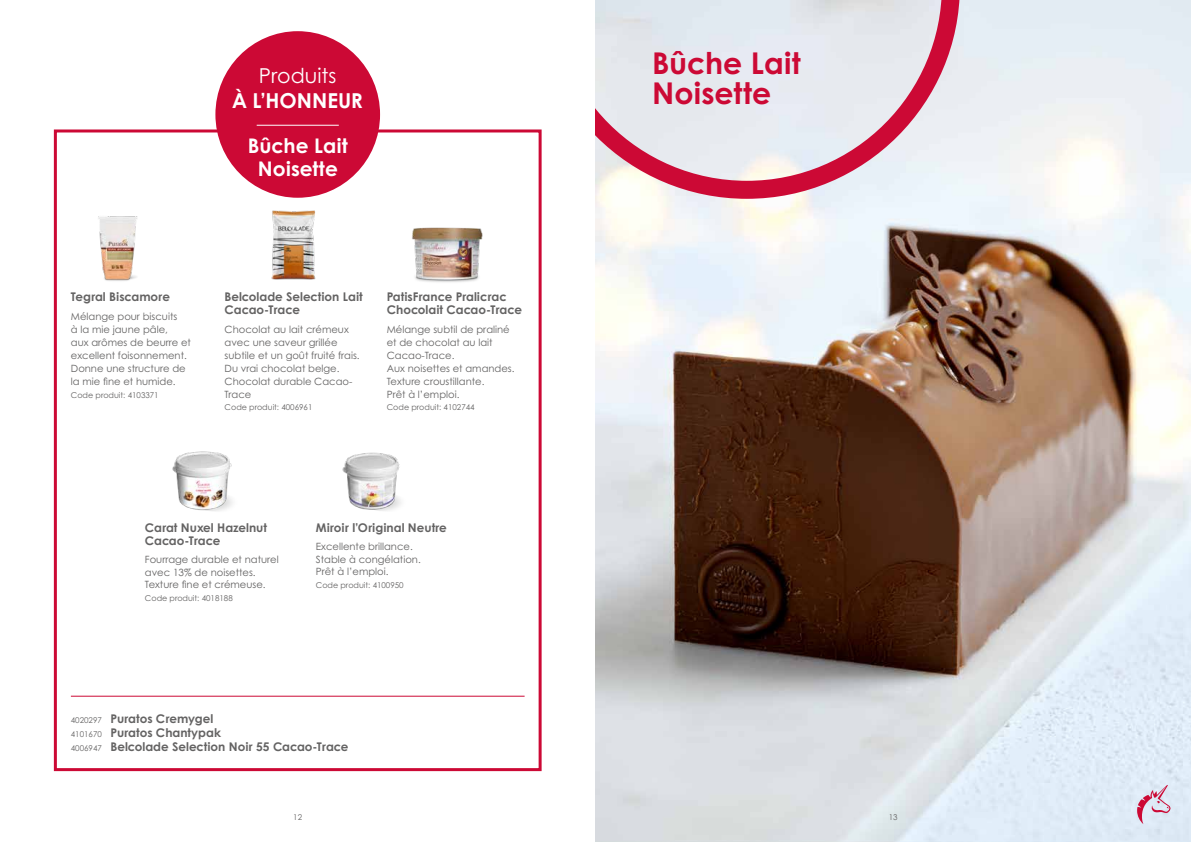
<style>
.page{position:relative;width:1191px;height:842px;background:#fff}
.page>*{position:absolute;margin:0;border:0;box-sizing:border-box;transform-origin:0 0}
.t1{font:700 30px/30px "Century Gothic";color:#cc0935}
.t2{font:700 20.6px "Century Gothic";color:#fff}
.t3{font:20.6px "Century Gothic Pro";color:#fff}
.t4{font:700 20.2px/23.2px "Century Gothic";color:#fff;text-align:center}
.t5{font:700 12px/13px "Century Gothic";color:#646363}
.t6{font:10px/13px "Century Gothic Pro";color:#646363}
.t7{font:8px "Century Gothic Pro";color:#646363}
.s1{font-family:"Century Gothic Pro";font-weight:400;font-size:8px}
</style>
<div class="page">
<img style="left:595px;top:0;width:596px;height:842px">
<svg style="left:595px;top:0;width:365px;height:199px"></svg>
<svg style="left:1137px;top:785px;width:33px;height:39px"></svg>
<hr style="left:71px;top:696px;width:453px;height:1px;background:#cc0935">
<div style="left:54px;top:129px;width:487px;height:642px;border:3px solid #cc0935"></div>
<div style="left:215px;top:31px;width:165px;height:167px;background:#cc0935;border-radius:50%"></div>
<hr style="left:257px;top:125px;width:82px;height:1px;background:#fff">
<img style="left:412px;top:227px;width:71px;height:55px">
<img style="left:271px;top:210px;width:45px;height:70px">
<img style="left:342px;top:452px;width:59px;height:59px">
<img style="left:172px;top:451px;width:61px;height:60px">
<img style="left:98px;top:216px;width:40px;height:65px">
<h2 class="t3" style="left:259px;top:63px;width:79px">Produits</h2>
<h2 class="t2" style="left:232px;top:87px;width:132px">À L’HONNEUR</h2>
<h3 class="t4" style="left:248px;top:133px;width:101px">Bûche Lait<br>Noisette</h3>
<p class="t5" style="left:71px;top:290px;width:101px">Tegral Biscamore</p>
<p class="t6" style="left:71px;top:309px;width:122px">Mélange pour biscuits<br>à la mie jaune pâle,<br>aux arômes de beurre et excellent foisonnement.<br>Donne une structure de la mie fine et humide.</p>
<p class="t7" style="left:71px;top:390px;width:89px">Code produit: 4103371</p>
<p class="t5" style="left:225px;top:290px;width:140px">Belcolade Selection Lait<br>Cacao-Trace</p>
<p class="t6" style="left:225px;top:322px;width:137px">Chocolat au lait crémeux avec une saveur grillée subtile et un goût fruité frais.<br>Du vrai chocolat belge.<br>Chocolat durable Cacao-<br>Trace</p>
<p class="t7" style="left:225px;top:402px;width:89px">Code produit: 4006961</p>
<p class="t5" style="left:387px;top:290px;width:137px">PatisFrance Pralicrac<br>Chocolait Cacao-Trace</p>
<p class="t6" style="left:387px;top:322px;width:129px">Mélange subtil de praliné et de chocolat au lait<br>Cacao-Trace.<br>Aux noisettes et amandes.<br>Texture croustillante.<br>Prêt à l’emploi.</p>
<p class="t7" style="left:387px;top:402px;width:89px">Code produit: 4102744</p>
<p class="t5" style="left:145px;top:521px;width:124px">Carat Nuxel Hazelnut<br>Cacao-Trace</p>
<p class="t6" style="left:145px;top:553px;width:135px;line-height:12.5px">Fourrage durable et naturel avec 13% de noisettes.<br>Texture fine et crémeuse.</p>
<p class="t7" style="left:145px;top:593px;width:89px">Code produit: 4018188</p>
<p class="t5" style="left:316px;top:521px;width:133px">Miroir l’Original Neutre</p>
<p class="t6" style="left:316px;top:540px;width:106px;line-height:12.5px">Excellente brillance.<br>Stable à congélation.<br>Prêt à l’emploi.</p>
<p class="t7" style="left:316px;top:580px;width:89px">Code produit: 4100950</p>
<p class="t5" style="left:71px;top:711px;width:279px;line-height:14px"><span class="s1">4020297</span> Puratos Cremygel<br><span class="s1">4101670</span> Puratos Chantypak<br><span class="s1">4006947</span> Belcolade Selection Noir 55 Cacao-Trace</p>
<p class="t7" style="left:293px;top:813px;width:10px">12</p>
<h1 class="t1" style="left:652px;top:47px;width:150px">Bûche Lait<br>Noisette</h1>
<p class="t7" style="left:888px;top:813px;width:10px">13</p>
</div>
